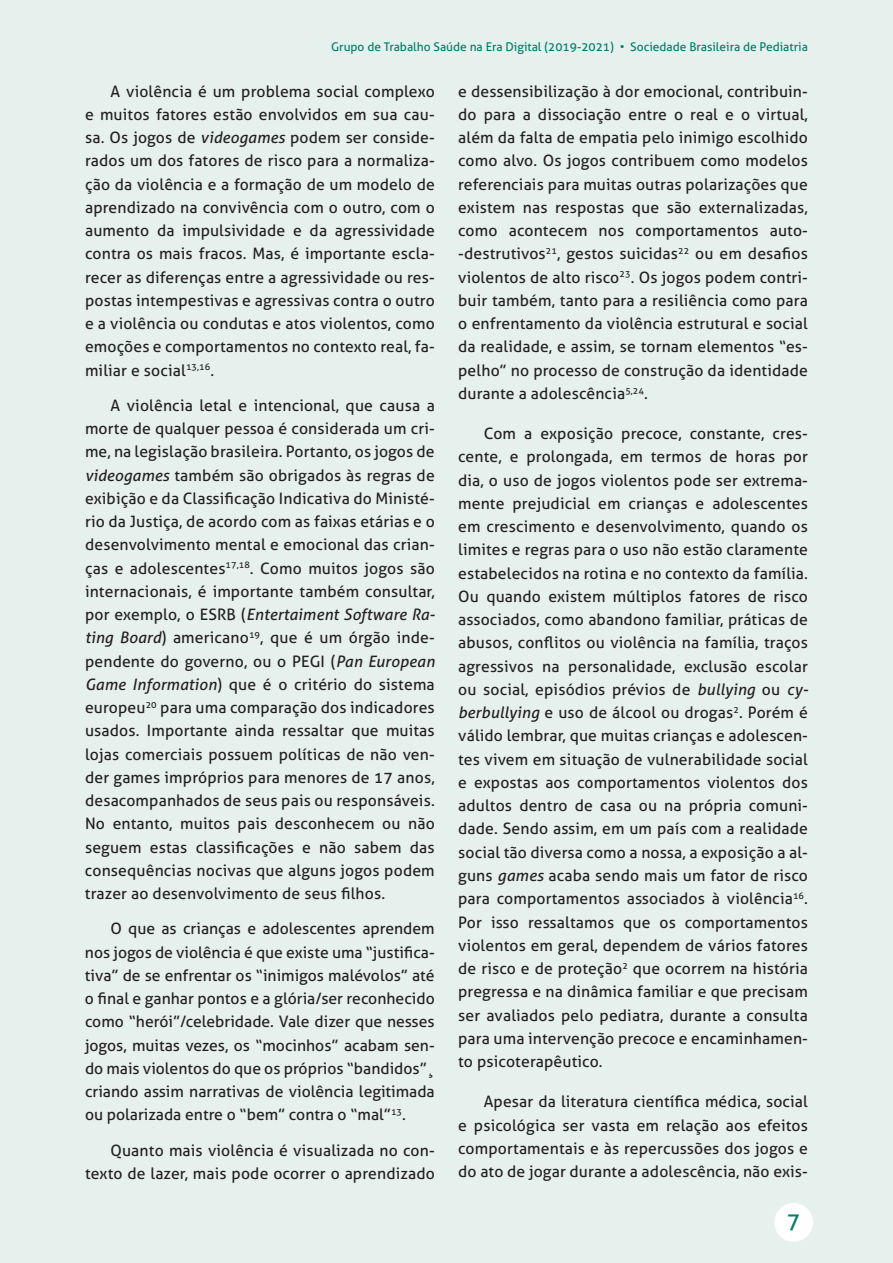
<style>
.page{position:relative;width:893px;height:1263px;background:#e6f0ed}
.page>*{position:absolute;margin:0;border:0;box-sizing:border-box;transform-origin:0 0}
.t1{font:22.5px "Aller";color:#007d67}
.t2{font:15.75px/23.2px "Aller";letter-spacing:.01em;color:#231f20;text-align:justify}
.t3{font:12px "Aller";color:#007d67}
.s1{font-style:italic}
</style>
<div class="page">
<div style="left:774px;top:1203px;width:39px;height:39px;background:#fff;border-radius:50%"></div>
<p class="t3" style="left:331px;top:39px;width:478px">Grupo de Trabalho Saúde na Era Digital (2019-2021) • Sociedade Brasileira de Pediatria</p>
<p class="t2" style="left:85px;top:79px;width:351px;text-indent:26px">A violência é um problema social complexo e muitos fatores estão envolvidos em sua cau&shy;sa. Os jogos de <span class="s1">videogames</span> podem ser conside&shy;rados um dos fatores de risco para a normaliza&shy;ção da violência e a formação de um modelo de aprendizado na convivência com o outro, com o aumento da impulsividade e da agressividade contra os mais fracos. Mas, é importante escla&shy;recer as diferenças entre a agressividade ou res&shy;postas intempestivas e agressivas contra o outro e a violência ou condutas e atos violentos, como emoções e comportamentos no contexto real, fa&shy;miliar e social<sup>13,16</sup>.</p>
<p class="t2" style="left:85px;top:394px;width:352px;text-indent:26px">A violência letal e intencional, que causa a morte de qualquer pessoa é considerada um cri&shy;me, na legislação brasileira. Portanto, os jogos de <span class="s1">videogames</span> também são obrigados às regras de exibição e da Classificação Indicativa do Ministé&shy;rio da Justiça, de acordo com as faixas etárias e o desenvolvimento mental e emocional das crian&shy;ças e adolescentes<sup>17,18</sup>. Como muitos jogos são internacionais, é importante também consultar, por exemplo, o ESRB (<span class="s1">Entertaiment Software Ra&shy;ting Board</span>) americano<sup>19</sup>, que é um órgão inde&shy;pendente do governo, ou o PEGI (<span class="s1">Pan European Game Information</span>) que é o critério do sistema europeu<sup>20</sup> para uma comparação dos indicadores usados. Importante ainda ressaltar que muitas lojas comerciais possuem políticas de não ven&shy;der games impróprios para menores de 17 anos, desacompanhados de seus pais ou responsáveis.<br>No entanto, muitos pais desconhecem ou não seguem estas classificações e não sabem das consequências nocivas que alguns jogos podem trazer ao desenvolvimento de seus filhos.</p>
<p class="t2" style="left:85px;top:917px;width:351px;text-indent:26px">O que as crianças e adolescentes aprendem nos jogos de violência é que existe uma “justifica&shy;tiva” de se enfrentar os “inimigos malévolos” até o final e ganhar pontos e a glória/ser reconhecido como “herói”/celebridade. Vale dizer que nesses jogos, muitas vezes, os “mocinhos” acabam sen&shy;do mais violentos do que os próprios “bandidos”¸ criando assim narrativas de violência legitimada ou polarizada entre o “bem” contra o “mal”<sup>13</sup>.</p>
<p class="t2" style="left:85px;top:1138px;width:351px;text-align:right">Quanto mais violência é visualizada no con&shy;texto de lazer, mais pode ocorrer o aprendizado</p>
<p class="t2" style="left:458px;top:79px;width:351px">e dessensibilização à dor emocional, contribuin&shy;do para a dissociação entre o real e o virtual, além da falta de empatia pelo inimigo escolhido como alvo. Os jogos contribuem como modelos referenciais para muitas outras polarizações que existem nas respostas que são externalizadas, como acontecem nos comportamentos auto--destrutivos<sup>21</sup>, gestos suicidas<sup>22</sup> ou em desafios violentos de alto risco<sup>23</sup>. Os jogos podem contri&shy;buir também, tanto para a resiliência como para o enfrentamento da violência estrutural e social da realidade, e assim, se tornam elementos “es&shy;pelho” no processo de construção da identidade durante a adolescência<sup>5,24</sup>.</p>
<p class="t2" style="left:458px;top:422px;width:351px;text-indent:26px">Com a exposição precoce, constante, cres&shy;cente, e prolongada, em termos de horas por dia, o uso de jogos violentos pode ser extrema&shy;mente prejudicial em crianças e adolescentes em crescimento e desenvolvimento, quando os limites e regras para o uso não estão claramente estabelecidos na rotina e no contexto da família.<br>Ou quando existem múltiplos fatores de risco associados, como abandono familiar, práticas de abusos, conflitos ou violência na família, traços agressivos na personalidade, exclusão escolar ou social, episódios prévios de <span class="s1">bullying</span> ou <span class="s1">cy&shy;berbullying</span> e uso de álcool ou drogas<sup>2</sup>. Porém é válido lembrar, que muitas crianças e adolescen&shy;tes vivem em situação de vulnerabilidade social e expostas aos comportamentos violentos dos adultos dentro de casa ou na própria comuni&shy;dade. Sendo assim, em um país com a realidade social tão diversa como a nossa, a exposição a al&shy;guns <span class="s1">games</span> acaba sendo mais um fator de risco para comportamentos associados à violência<sup>16</sup>.<br>Por isso ressaltamos que os comportamentos violentos em geral, dependem de vários fatores de risco e de proteção<sup>2</sup> que ocorrem na história pregressa e na dinâmica familiar e que precisam ser avaliados pelo pediatra, durante a consulta para uma intervenção precoce e encaminhamen&shy;to psicoterapêutico.</p>
<p class="t2" style="left:458px;top:1090px;width:351px;text-indent:26px">Apesar da literatura científica médica, social e psicológica ser vasta em relação aos efeitos comportamentais e às repercussões dos jogos e do ato de jogar durante a adolescência, não exis-</p>
<h1 class="t1" style="left:787px;top:1207px;width:15px">7</h1>
</div>
